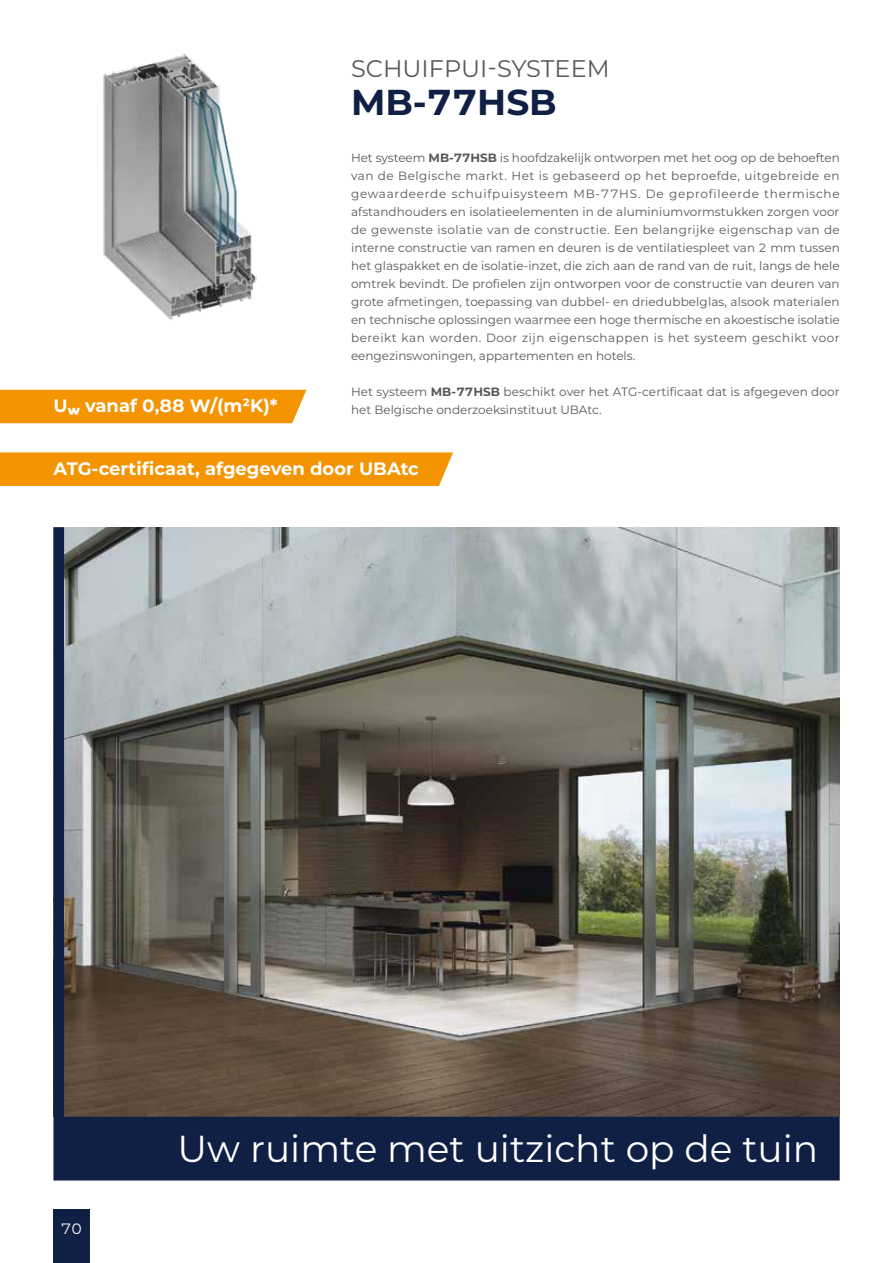
<style>
.page{position:relative;width:893px;height:1263px;background:#fff}
.page>*{position:absolute;margin:0;border:0;box-sizing:border-box;transform-origin:0 0}
.t1{font:37.5px "Montserrat Alu";color:#fff}
.t2{font:700 36px "Montserrat Alu";color:#101f44}
.t3{font:24px "Montserrat Alu";color:#58585a}
.t4{font:700 18px "Montserrat Alu";color:#fff}
.t5{font:15px "Montserrat Alu";color:#fff}
.t6{font:12px/18px "Montserrat Alu";color:#58585a;text-align:justify}
.s1{font-weight:700}
</style>
<div class="page">
<div style="left:53px;top:1209px;width:37px;height:54px;background:#101f44"></div>
<div style="left:0;top:452px;width:453px;height:34px;background:#f39400"></div>
<div style="left:0;top:390px;width:306px;height:33px;background:#f39400"></div>
<svg style="left:53px;top:527px;width:787px;height:653px;background:#6f6f6d"></svg>
<img style="left:103px;top:53px;width:154px;height:267px">
<h3 class="t4" style="left:54px;top:393px;width:226px">Uw vanaf 0,88 W/(m²K)*</h3>
<h3 class="t3" style="left:351px;top:52px;width:260px">SCHUIFPUI-SYSTEEM</h3>
<h2 class="t2" style="left:351px;top:76px;width:207px">MB-77HSB</h2>
<p class="t6" style="left:351px;top:148px;width:490px">Het systeem <span class="s1">MB-77HSB</span> is hoofdzakelijk ontworpen met het oog op de behoeften van de Belgische markt. Het is gebaseerd op het beproefde, uitgebreide en gewaardeerde schuifpuisysteem MB-77HS. De geprofileerde thermische afstandhouders en isolatieelementen in de aluminiumvormstukken zorgen voor de gewenste isolatie van de constructie. Een belangrijke eigenschap van de interne constructie van ramen en deuren is de ventilatiespleet van 2 mm tussen het glaspakket en de isolatie-inzet, die zich aan de rand van de ruit, langs de hele omtrek bevindt. De profielen zijn ontworpen voor de constructie van deuren van grote afmetingen, toepassing van dubbel- en driedubbelglas, alsook materialen en technische oplossingen waarmee een hoge thermische en akoestische isolatie bereikt kan worden. Door zijn eigenschappen is het systeem geschikt voor eengezinswoningen, appartementen en hotels.</p>
<p class="t6" style="left:351px;top:382px;width:490px">Het systeem <span class="s1">MB-77HSB</span> beschikt over het ATG-certificaat dat is afgegeven door het Belgische onderzoeksinstituut UBAtc.</p>
<h3 class="t4" style="left:54px;top:456px;width:367px">ATG-certificaat, afgegeven door UBAtc</h3>
<p class="t5" style="left:61px;top:1218px;width:22px">70</p>
<h1 class="t1" style="left:178px;top:1123px;width:642px">Uw ruimte met uitzicht op de tuin</h1>
</div>
